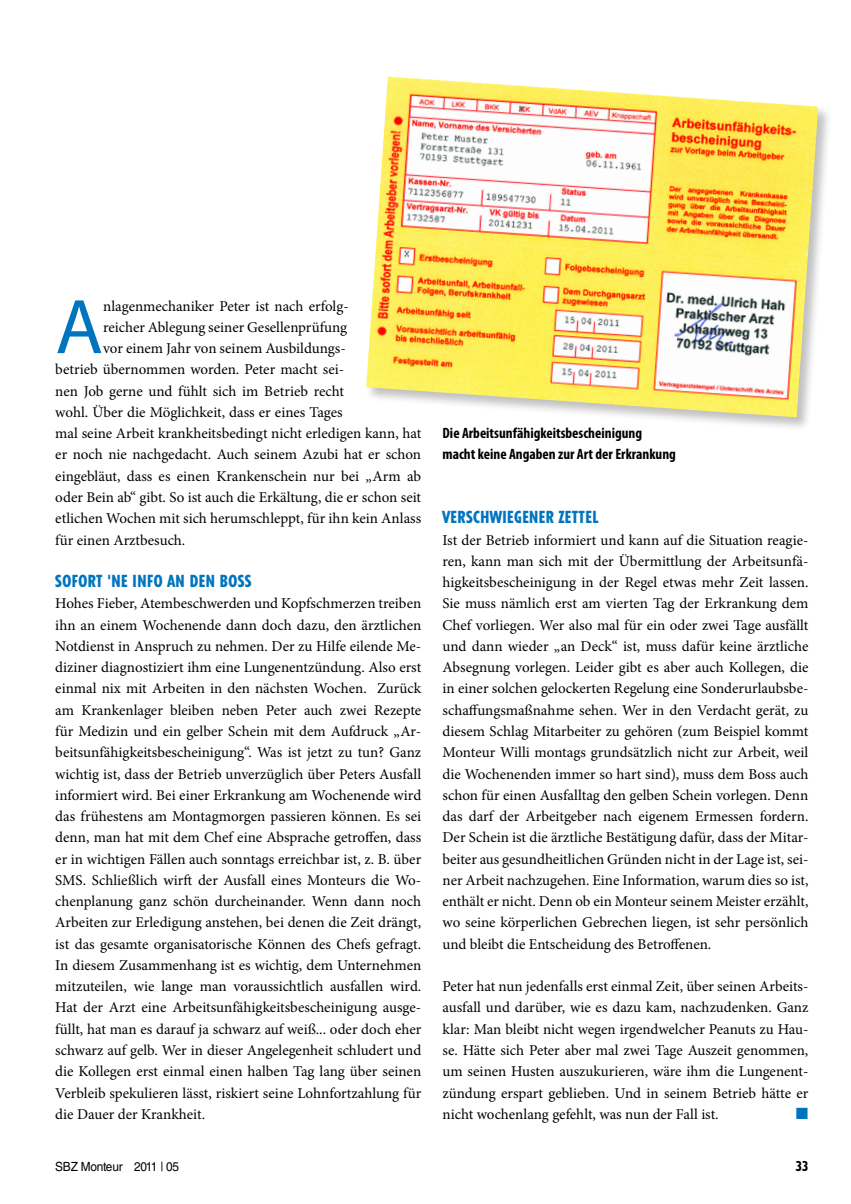
<style>
.page{position:relative;width:851px;height:1204px;background:#fff}
.page>*{position:absolute;margin:0;border:0;box-sizing:border-box;transform-origin:0 0}
.t1{font:78.15px "Myriad Pro";color:#0074be}
.t2{font:800 condensed 16.5px "Tempo Std";letter-spacing:.03em;color:#0074be}
.t3{font:15px/21.3px "Minion Pro";color:#000;text-align:justify}
.t4{font:700 condensed 15px/21.3px "Myriad Pro";color:#000}
.t5{font:15px "European Pi Std 3";color:#0074be}
.t6{font:800 condensed 13.5px "Tempo Std";color:#000}
.t7{font:12.6px "Helvetica LT Std";letter-spacing:-.02em;color:#000;scale:.94 1}
</style>
<div class="page">
<div style="left:364px;top:75px;width:467px;height:356px;background:#000;opacity:.25"></div>
<img style="left:366px;top:77px;width:452px;height:340px">
<h1 class="t1" style="left:55px;top:279px;width:49px">A</h1>
<p class="t3" style="left:103px;top:295px;width:247px">nlagenmechaniker Peter ist nach erfolg-</p>
<p class="t3" style="left:103px;top:316px;width:245px">reicher Ablegung seiner Gesellenprüfung</p>
<p class="t3" style="left:103px;top:338px;width:244px">vor einem Jahr von seinem Ausbildungs-</p>
<p class="t3" style="left:55px;top:359px;width:290px">betrieb übernommen worden. Peter macht sei-</p>
<p class="t3" style="left:55px;top:380px;width:290px">nen Job gerne und fühlt sich im Betrieb recht</p>
<p class="t3" style="left:55px;top:401px;width:289px">wohl. Über die Möglichkeit, dass er eines Tages</p>
<p class="t3" style="left:55px;top:423px;width:367px">mal seine Arbeit krankheitsbedingt nicht erledigen kann, hat</p>
<p class="t3" style="left:55px;top:444px;width:367px">er noch nie nachgedacht. Auch seinem Azubi hat er schon</p>
<p class="t3" style="left:55px;top:465px;width:367px">eingebläut, dass es einen Krankenschein nur bei „Arm ab</p>
<p class="t3" style="left:55px;top:486px;width:367px">oder Bein ab“ gibt. So ist auch die Erkältung, die er schon seit</p>
<p class="t3" style="left:55px;top:508px;width:367px">etlichen Wochen mit sich herumschleppt, für ihn kein Anlass</p>
<p class="t3" style="left:55px;top:529px;width:131px">für einen Arztbesuch.</p>
<p class="t2" style="left:55px;top:570px;width:191px">SOFORT 'NE INFO AN DEN BOSS</p>
<p class="t3" style="left:55px;top:593px;width:367px">Hohes Fieber, Atembeschwerden und Kopfschmerzen treiben ihn an einem Wochenende dann doch dazu, den ärztlichen Notdienst in Anspruch zu nehmen. Der zu Hilfe eilende Me&shy;diziner diagnostiziert ihm eine Lungenentzündung. Also erst einmal nix mit Arbeiten in den nächsten Wochen. Zurück am Krankenlager bleiben neben Peter auch zwei Rezepte für Medizin und ein gelber Schein mit dem Aufdruck „Ar&shy;beitsunfähigkeitsbescheinigung“. Was ist jetzt zu tun? Ganz wichtig ist, dass der Betrieb unverzüglich über Peters Ausfall informiert wird. Bei einer Erkrankung am Wochenende wird das frühestens am Montagmorgen passieren können. Es sei denn, man hat mit dem Chef eine Absprache getroffen, dass er in wichtigen Fällen auch sonntags erreichbar ist, z. B. über SMS. Schließlich wirft der Ausfall eines Monteurs die Wo&shy;chenplanung ganz schön durcheinander. Wenn dann noch Arbeiten zur Erledigung anstehen, bei denen die Zeit drängt, ist das gesamte organisatorische Können des Chefs gefragt.<br>In diesem Zusammenhang ist es wichtig, dem Unternehmen mitzuteilen, wie lange man voraussichtlich ausfallen wird.<br>Hat der Arzt eine Arbeitsunfähigkeitsbescheinigung ausge&shy;füllt, hat man es darauf ja schwarz auf weiß... oder doch eher schwarz auf gelb. Wer in dieser Angelegenheit schludert und die Kollegen erst einmal einen halben Tag lang über seinen Verbleib spekulieren lässt, riskiert seine Lohnfortzahlung für die Dauer der Krankheit.</p>
<p class="t4" style="left:442px;top:422px;width:235px">Die Arbeitsunfähigkeitsbescheinigung macht keine Angaben zur Art der Erkrankung</p>
<p class="t2" style="left:442px;top:507px;width:157px">VERSCHWIEGENER ZETTEL</p>
<p class="t3" style="left:442px;top:529px;width:367px">Ist der Betrieb informiert und kann auf die Situation reagie&shy;ren, kann man sich mit der Übermittlung der Arbeitsunfä&shy;higkeitsbescheinigung in der Regel etwas mehr Zeit lassen.<br>Sie muss nämlich erst am vierten Tag der Erkrankung dem Chef vorliegen. Wer also mal für ein oder zwei Tage ausfällt und dann wieder „an Deck“ ist, muss dafür keine ärztliche Absegnung vorlegen. Leider gibt es aber auch Kollegen, die in einer solchen gelockerten Regelung eine Sonderurlaubsbe&shy;schaffungsmaßnahme sehen. Wer in den Verdacht gerät, zu diesem Schlag Mitarbeiter zu gehören (zum Beispiel kommt Monteur Willi montags grundsätzlich nicht zur Arbeit, weil die Wochenenden immer so hart sind), muss dem Boss auch schon für einen Ausfalltag den gelben Schein vorlegen. Denn das darf der Arbeitgeber nach eigenem Ermessen fordern.<br>Der Schein ist die ärztliche Bestätigung dafür, dass der Mitar&shy;beiter aus gesundheitlichen Gründen nicht in der Lage ist, sei&shy;ner Arbeit nachzugehen. Eine Information, warum dies so ist, enthält er nicht. Denn ob ein Monteur seinem Meister erzählt, wo seine körperlichen Gebrechen liegen, ist sehr persönlich und bleibt die Entscheidung des Betroffenen.</p>
<p class="t3" style="left:442px;top:975px;width:367px">Peter hat nun jedenfalls erst einmal Zeit, über seinen Arbeits&shy;ausfall und darüber, wie es dazu kam, nachzudenken. Ganz klar: Man bleibt nicht wegen irgendwelcher Peanuts zu Hau&shy;se. Hätte sich Peter aber mal zwei Tage Auszeit genommen, um seinen Husten auszukurieren, wäre ihm die Lungenent&shy;zündung erspart geblieben. Und in seinem Betrieb hätte er nicht wochenlang gefehlt, was nun der Fall ist.</p>
<p class="t5" style="left:795px;top:1103px;width:14px">■</p>
<p class="t7" style="left:55px;top:1158px;width:133px">SBZ Monteur 2011 | 05</p>
<p class="t6" style="left:795px;top:1157px;width:14px">33</p>
</div>
